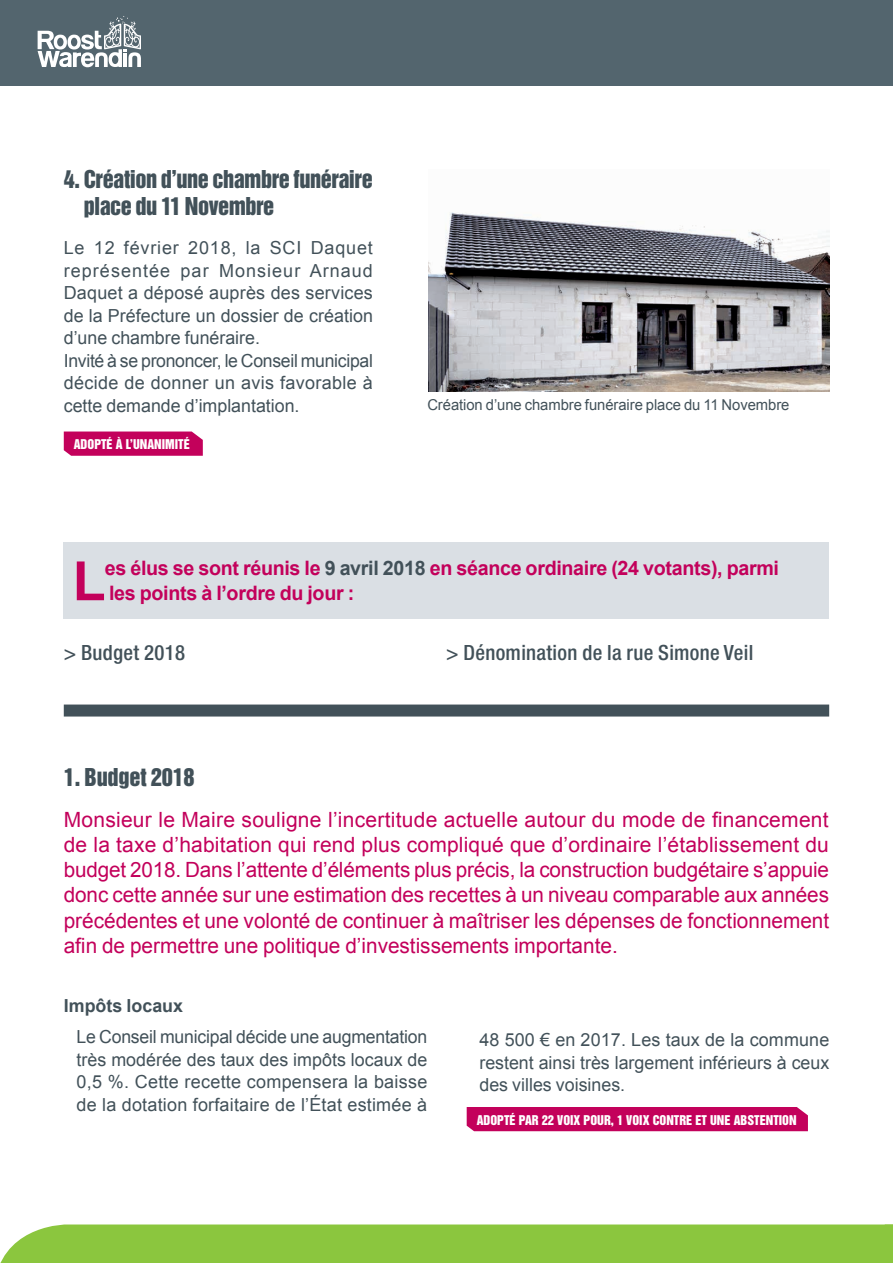
<style>
.page{position:relative;width:893px;height:1263px;background:#fff}
.page>*{position:absolute;margin:0;border:0;box-sizing:border-box;transform-origin:0 0}
.t1{font:700 54.6px "Arial";color:#c3015b}
.t2{font:22.5px/27px "Helvetica Inserat";letter-spacing:-.02em;color:#425159}
.t3{font:21px/25.2px "Arial";color:#c3015b;text-align:justify}
.t4{font:500 condensed 21px "Helvetica Neue";letter-spacing:.015em;color:#425159}
.t5{font:700 19.95px/24.9px "Arial";letter-spacing:-.015em;color:#c3015b}
.t6{font:18px/22.5px "Arial";letter-spacing:.005em;color:#425159;text-align:justify}
.t7{font:700 18px "Arial";color:#425159}
.t8{font:15px "Arial";letter-spacing:-.005em;color:#425159}
.t9{font:12.3px "Helvetica Inserat";color:#fff}
.s1{color:#425159}
</style>
<div class="page">
<div style="left:0;top:1224px;width:893px;height:39px;background:#8bc63e"></div>
<div style="left:0;top:0;width:893px;height:85px;background:#53656e"></div>
<svg style="left:38px;top:16px;width:103px;height:51px"></svg>
<div style="left:64px;top:543px;width:765px;height:76px;background:#dadfe4"></div>
<div style="left:64px;top:704px;width:765px;height:12px;background:#425159"></div>
<div style="left:467px;top:1107px;width:341px;height:24px;background:#c3015b"></div>
<svg style="left:64px;top:431px;width:139px;height:25px;background:#c60d63"></svg>
<img style="left:428px;top:212px;width:401px;height:179px">
<p class="t2" style="left:84px;top:166px;width:291px;text-indent:-20px">4. Création d’une chambre funéraire place du 11 Novembre</p>
<p class="t6" style="left:64px;top:237px;width:311px;text-align:left">Le 12 février 2018, la SCI Daquet représentée par Monsieur Arnaud Daquet a déposé auprès des services de la Préfecture un dossier de création d’une chambre funéraire.<br>Invité à se prononcer, le Conseil municipal décide de donner un avis favorable à cette demande d’implantation.</p>
<p class="t9" style="left:74px;top:437px;width:118px">ADOPTÉ À L’UNANIMITÉ</p>
<p class="t8" style="left:427px;top:395px;width:364px">Création d’une chambre funéraire place du 11 Novembre</p>
<h1 class="t1" style="left:73px;top:545px;width:35px">L</h1>
<p class="t5" style="left:105px;top:556px;width:676px">es élus se sont réunis le <span class="s1">9 avril 2018</span> en séance ordinaire (24 votants), parmi les points à l’ordre du jour :</p>
<p class="t4" style="left:64px;top:640px;width:123px">&gt; Budget 2018</p>
<p class="t4" style="left:446px;top:640px;width:309px">&gt; Dénomination de la rue Simone Veil</p>
<p class="t2" style="left:64px;top:764px;width:132px">1. Budget 2018</p>
<p class="t3" style="left:64px;top:807px;width:767px">Monsieur le Maire souligne l’incertitude actuelle autour du mode de financement de la taxe d’habitation qui rend plus compliqué que d’ordinaire l’établissement du budget 2018. Dans l’attente d’éléments plus précis, la construction budgétaire s’appuie donc cette année sur une estimation des recettes à un niveau comparable aux années précédentes et une volonté de continuer à maîtriser les dépenses de fonctionnement afin de permettre une politique d’investissements importante.</p>
<p class="t7" style="left:64px;top:994px;width:121px">Impôts locaux</p>
<p class="t6" style="left:77px;top:1026px;width:352px">Le Conseil municipal décide une augmentation très modérée des taux des impôts locaux de 0,5 %. Cette recette compensera la baisse de la dotation forfaitaire de l’État estimée à</p>
<p class="t6" style="left:479px;top:1029px;width:351px">48 500 € en 2017. Les taux de la commune restent ainsi très largement inférieurs à ceux des villes voisines.</p>
<p class="t9" style="left:477px;top:1112px;width:321px">ADOPTÉ PAR 22 VOIX POUR, 1 VOIX CONTRE ET UNE ABSTENTION</p>
</div>
